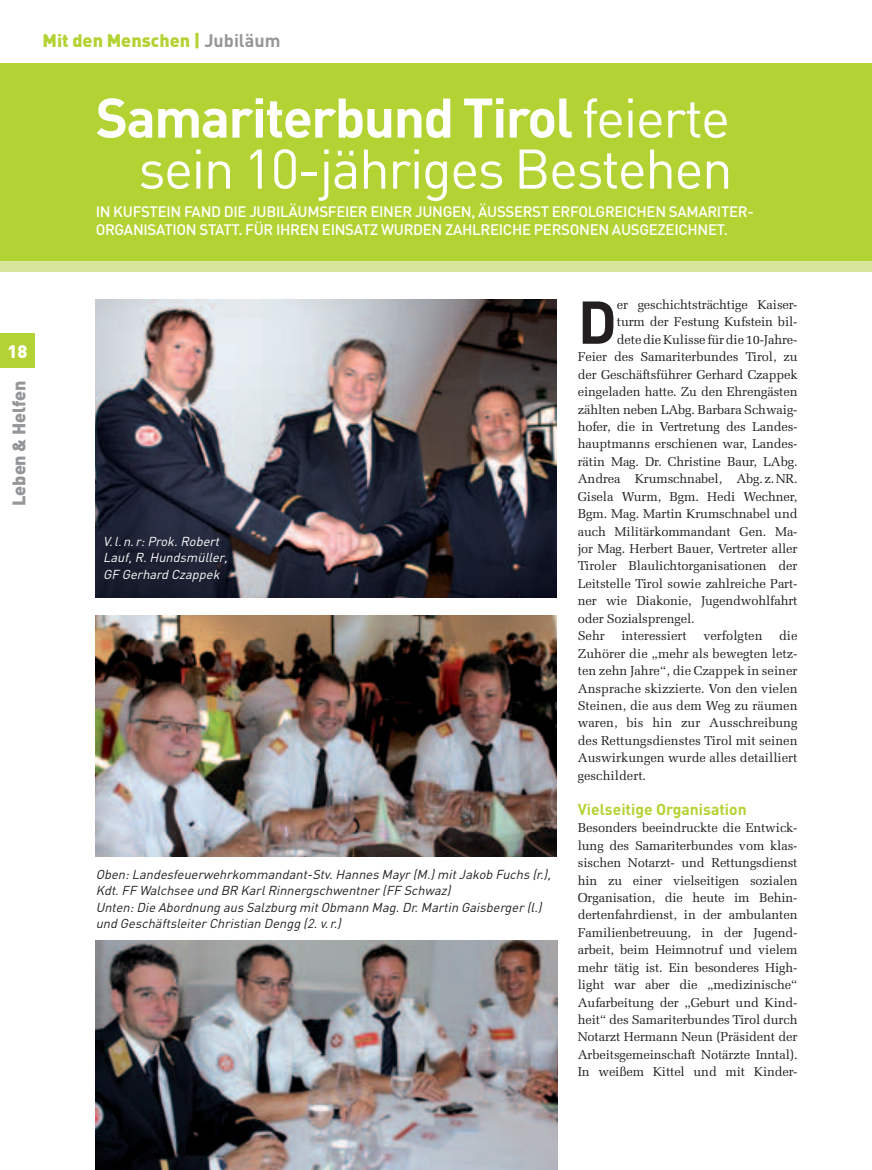
<style>
.page{position:relative;width:872px;height:1170px;background:#fff}
.page>*{position:absolute;margin:0;border:0;box-sizing:border-box;transform-origin:0 0}
.t1{font:700 59.4px "DIN";color:#231f20}
.t2{font:54.9px/51px "DIN";letter-spacing:-.03em;color:#fff;text-align:right}
.t3{font:900 18px "DIN";color:#b3d334}
.t4{font:900 18px "DIN";letter-spacing:-.005em;color:#949698}
.t5{font:900 18px "DIN";color:#fff}
.t6{font:700 15.6px "DIN";color:#b3d334}
.t7{font:500 15px/18px "DIN";letter-spacing:-.02em;color:#fff}
.t8{font:12.9px/17.4px "Melior";letter-spacing:-.01em;color:#231f20;text-align:justify}
.t9{font:italic 12.9px/16.5px "DIN";color:#231f20}
.t10{font:italic 12.9px/16.5px "DIN";color:#fff}
.s1{font-weight:700;color:#949698}
.s2{font-weight:700}
</style>
<div class="page">
<div style="left:0;top:64px;width:872px;height:202px;background:#b3d334"></div>
<div style="left:0;top:333px;width:34px;height:34px;background:#b3d334"></div>
<div style="left:0;top:261px;width:872px;height:10px;background:#d7e69b"></div>
<img style="left:96px;top:300px;width:460px;height:297px">
<img style="left:96px;top:615px;width:460px;height:241px">
<img style="left:96px;top:940px;width:462px;height:229px">
<h3 class="t3" style="left:43px;top:28px;width:239px">Mit den Menschen | <span class="s1">Jubiläum</span></h3>
<h2 class="t2" style="left:96px;top:91px;width:638px"><span class="s2">Samariterbund Tirol</span> feierte sein 10-jähriges Bestehen</h2>
<p class="t7" style="left:96px;top:202px;width:659px">IN KUFSTEIN FAND DIE JUBILÄUMSFEIER EINER JUNGEN, ÄUSSERST ERFOLGREICHEN SAMARITER-<br>ORGANISATION STATT. FÜR IHREN EINSATZ WURDEN ZAHLREICHE PERSONEN AUSGEZEICHNET.</p>
<h3 class="t5" style="left:7px;top:339px;width:22px">18</h3>
<h3 class="t4" style="left:7px;top:506px;width:127px;rotate:-90deg">Leben &amp; Helfen</h3>
<p class="t10" style="left:103px;top:532px;width:129px">V.l.n.r:Prok.Robert<br>Lauf,R.Hundsmüller,<br>GF Gerhard Czappek</p>
<p class="t9" style="left:96px;top:865px;width:460px">Oben:Landesfeuerwehrkommandant-Stv.Hannes Mayr(M.)mitJakob Fuchs (r.), Kdt.FF Walchsee und BR KarlRinnergschwentner(FF Schwaz)<br>Unten:Die Abordnung aus Salzburg mitObmann Mag.Dr.Martin Gaisberger(l.) und GeschäftsleiterChristian Dengg (2.v.r.)</p>
<h1 class="t1" style="left:578px;top:283px;width:41px">D</h1>
<p class="t8" style="left:617px;top:295px;width:182px">er geschichtsträchtige Kaiser-</p>
<p class="t8" style="left:617px;top:313px;width:182px">turm der Festung Kufstein bil-</p>
<p class="t8" style="left:617px;top:330px;width:182px">dete die Kulisse für die 10-Jahre-</p>
<p class="t8" style="left:578px;top:348px;width:221px">Feier des Samariterbundes Tirol, zu</p>
<p class="t8" style="left:578px;top:365px;width:221px">der Geschäftsführer Gerhard Czappek</p>
<p class="t8" style="left:578px;top:383px;width:221px">eingeladen hatte. Zu den Ehrengästen</p>
<p class="t8" style="left:578px;top:400px;width:221px">zählten neben LAbg. Barbara Schwaig-</p>
<p class="t8" style="left:578px;top:417px;width:221px">hofer, die in Vertretung des Landes-</p>
<p class="t8" style="left:578px;top:435px;width:221px">hauptmanns erschienen war, Landes-</p>
<p class="t8" style="left:578px;top:452px;width:221px">rätin Mag. Dr. Christine Baur, LAbg.</p>
<p class="t8" style="left:578px;top:470px;width:221px">Andrea Krumschnabel, Abg.z.NR.</p>
<p class="t8" style="left:578px;top:487px;width:221px">Gisela Wurm, Bgm. Hedi Wechner,</p>
<p class="t8" style="left:578px;top:505px;width:221px">Bgm. Mag. Martin Krumschnabel und</p>
<p class="t8" style="left:578px;top:522px;width:221px">auch Militärkommandant Gen. Ma-</p>
<p class="t8" style="left:578px;top:539px;width:221px">jor Mag. Herbert Bauer, Vertreter aller</p>
<p class="t8" style="left:578px;top:557px;width:221px">Tiroler Blaulichtorganisationen der</p>
<p class="t8" style="left:578px;top:574px;width:221px">Leitstelle Tirol sowie zahlreiche Part-</p>
<p class="t8" style="left:578px;top:592px;width:221px">ner wie Diakonie, Jugendwohlfahrt</p>
<p class="t8" style="left:578px;top:609px;width:118px">oder Sozialsprengel.</p>
<p class="t8" style="left:578px;top:627px;width:29px">Sehr</p>
<p class="t8" style="left:621px;top:627px;width:67px">interessiert</p>
<p class="t8" style="left:703px;top:627px;width:61px">verfolgten</p>
<p class="t8" style="left:578px;top:627px;width:221px;text-indent:201px">die Zuhörer die „mehr als bewegten letz&shy;ten zehn Jahre“, die Czappek in seiner Ansprache skizzierte. Von den vielen Steinen, die aus dem Weg zu räumen waren, bis hin zur Ausschreibung des Rettungsdienstes Tirol mit seinen Auswirkungen wurde alles detailliert geschildert.</p>
<p class="t6" style="left:578px;top:798px;width:170px">Vielseitige Organisation</p>
<p class="t8" style="left:578px;top:818px;width:221px">Besonders beeindruckte die Entwick&shy;lung des Samariterbundes vom klas&shy;sischen Notarzt- und Rettungsdienst hin zu einer vielseitigen sozialen Organisation, die heute im Behin&shy;dertenfahrdienst, in der ambulanten Familienbetreuung, in der Jugend&shy;arbeit, beim Heimnotruf und vielem mehr tätig ist. Ein besonderes High&shy;light war aber die „medizinische“ Aufarbeitung der „Geburt und Kind&shy;heit“ des Samariterbundes Tirol durch Notarzt Hermann Neun (Präsident der Arbeitsgemeinschaft Notärzte Inntal).<br>In weißem Kittel und mit Kinder-</p>
</div>
